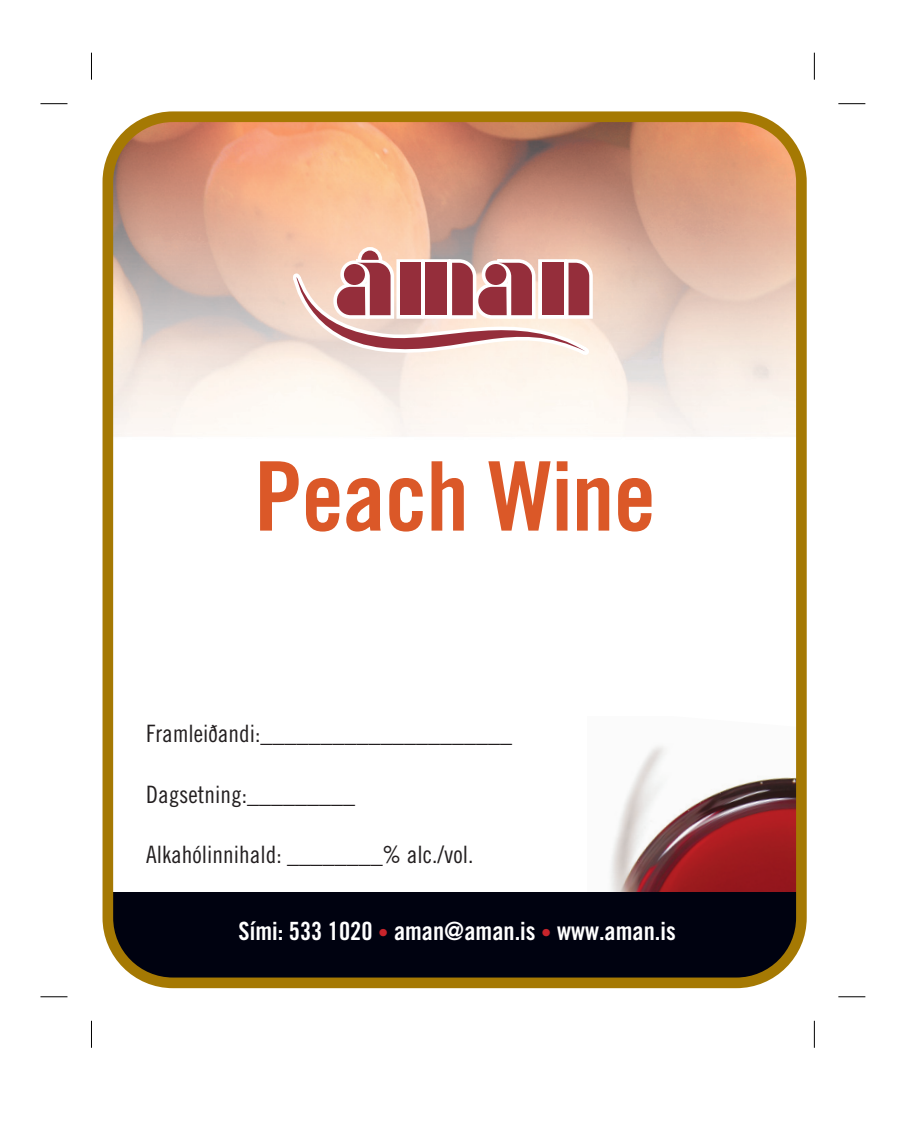
<style>
.page{position:relative;width:909px;height:1123px;background:#fff}
.page>*{position:absolute;margin:0;border:0;box-sizing:border-box;transform-origin:0 0}
.t1{font:96px "Trade Gothic Bold Cond Twenty";letter-spacing:-.01em;color:#db5828}
.t2{font:25.2px "Trade Gothic Bold Cond Twenty";color:#fff}
.t3{font:24px "Trade Gothic Cond Eighteen";color:#231f20}
.s1{font-size:20.7px;color:#c8242b}
</style>
<div class="page">
<svg style="left:40px;top:996px;width:27px;height:1px"></svg>
<svg style="left:91px;top:1021px;width:1px;height:27px"></svg>
<svg style="left:40px;top:103px;width:27px;height:1px"></svg>
<svg style="left:91px;top:53px;width:1px;height:27px"></svg>
<svg style="left:838px;top:103px;width:27px;height:1px"></svg>
<svg style="left:814px;top:53px;width:1px;height:27px"></svg>
<svg style="left:838px;top:996px;width:27px;height:1px"></svg>
<svg style="left:814px;top:1021px;width:1px;height:27px"></svg>
<img style="left:610px;top:746px;width:185px;height:146px">
<div style="left:108px;top:892px;width:693px;height:91px;background:#000210"></div>
<img style="left:115px;top:123px;width:680px;height:314px">
<div style="left:103px;top:111px;width:704px;height:877px;border:11px solid #a57903;border-radius:65px"></div>
<svg style="left:286px;top:267px;width:422px;height:151px;fill:#fbf1e9"></svg>
<svg style="left:296px;top:243px;width:300px;height:113px"></svg>
<h1 class="t1" style="left:254px;top:461px;width:403px">Peach Wine</h1>
<p class="t3" style="left:146px;top:725px;width:368px">Framleiðandi:_____________________</p>
<p class="t3" style="left:146px;top:785px;width:210px">Dagsetning:_________</p>
<p class="t3" style="left:146px;top:845px;width:329px">Alkahólinnihald: ________% alc./vol.</p>
<p class="t2" style="left:239px;top:921px;width:439px">Sími: 533 1020 <span class="s1">•</span> aman@aman.is <span class="s1">•</span> www.aman.is</p>
</div>
